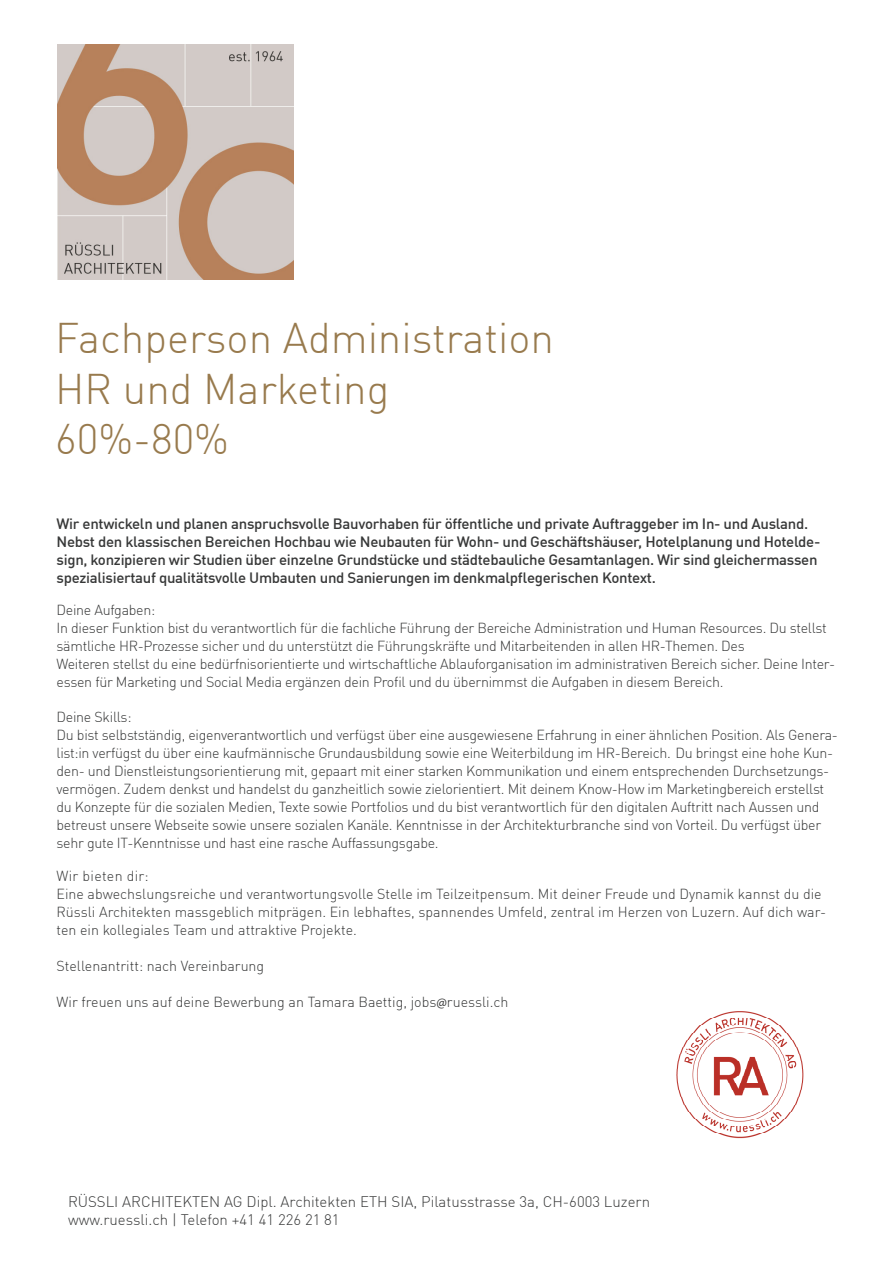
<style>
.page{position:relative;width:893px;height:1263px;background:#fff}
.page>*{position:absolute;margin:0;border:0;box-sizing:border-box;transform-origin:0 0}
.t1{font:300 42px "DIN Offc";color:#987a4d}
.Lauftext{font:300 15px "DIN Offc";color:#373838}
.Lauftext-2{font:500 14.7px/18px "DIN Offc";letter-spacing:-.02em;color:#373838}
.Lauftext-3{font:300 14.25px/18px "DIN Offc";letter-spacing:-.02em;color:#373838}
.Lauftext-4{font:300 14.25px/18px "DIN Offc";color:#373838}
.Lauftext-5{font:300 14.25px "DIN Offc";letter-spacing:.02em;color:#373838}
.s1{font-family:"Myriad Pro";font-weight:400}
</style>
<div class="page">
<img style="left:676px;top:1011px;width:128px;height:128px">
<img style="left:58px;top:44px;width:235px;height:236px">
<p class="t1" style="left:55px;top:312px;width:500px">Fachperson Administration</p>
<p class="t1" style="left:55px;top:363px;width:336px">HR und Marketing</p>
<p class="t1" style="left:55px;top:413px;width:175px">60%-80%</p>
<p class="Lauftext-2" style="left:57px;top:514px;width:765px">Wir entwickeln und planen anspruchsvolle Bauvorhaben für öffentliche und private Auftraggeber im In- und Ausland.<br>Nebst den klassischen Bereichen Hochbau wie Neubauten für Wohn- und Geschäftshäuser, Hotelplanung und Hotelde&shy;sign, konzipieren wir Studien über einzelne Grundstücke und städtebauliche Gesamtanlagen. Wir sind gleichermassen spezialisiertauf qualitätsvolle Umbauten und Sanierungen im denkmalpflegerischen Kontext.</p>
<p class="Lauftext-3" style="left:57px;top:600px;width:100px">Deine Aufgaben:</p>
<p class="Lauftext-3" style="left:57px;top:618px;width:780px">In dieser Funktion bist du verantwortlich für die fachliche Führung der Bereiche Administration und Human Resources. Du stellst sämtliche HR-Prozesse sicher und du unterstützt die Führungskräfte und Mitarbeitenden in allen HR-Themen. Des<br>Weiteren stellst du eine bedürfnisorientierte und wirtschaftliche Ablauforganisation im administrativen Bereich sicher. Deine Inter&shy;essen für Marketing und Social Media ergänzen dein Profil und du übernimmst die Aufgaben in diesem Bereich.</p>
<p class="Lauftext-3" style="left:57px;top:708px;width:783px">Deine Skills:<br>Du bist selbstständig, eigenverantwortlich und verfügst über eine ausgewiesene Erfahrung in einer ähnlichen Position. Als Genera&shy;list:in verfügst du über eine kaufmännische Grundausbildung sowie eine Weiterbildung im HR-Bereich. Du bringst eine hohe Kun&shy;den- und Dienstleistungsorientierung mit, gepaart mit einer starken Kommunikation und einem entsprechenden Durchsetzungs&shy;vermögen. Zudem denkst und handelst du ganzheitlich sowie zielorientiert. Mit deinem Know-How im Marketingbereich erstellst du Konzepte für die sozialen Medien, Texte sowie Portfolios und du bist verantwortlich für den digitalen Auftritt nach Aussen und betreust unsere Webseite sowie unsere sozialen Kanäle. Kenntnisse in der Architekturbranche sind von Vorteil. Du verfügst über sehr gute IT-Kenntnisse und hast eine rasche Auffassungsgabe.</p>
<p class="Lauftext-5" style="left:57px;top:867px;width:94px">Wir bieten dir:</p>
<p class="Lauftext-4" style="left:57px;top:885px;width:771px">Eine abwechslungsreiche und verantwortungsvolle Stelle im Teilzeitpensum. Mit deiner Freude und Dynamik kannst du die<br>Rüssli Architekten massgeblich mitprägen. Ein lebhaftes, spannendes Umfeld, zentral im Herzen von Luzern. Auf dich war&shy;ten ein kollegiales Team und attraktive Projekte.</p>
<p class="Lauftext-4" style="left:57px;top:957px;width:209px">Stellenantritt: nach Vereinbarung</p>
<p class="Lauftext-4" style="left:57px;top:993px;width:453px">Wir freuen uns auf deine Bewerbung an Tamara Baettig, jobs<span class="s1">@</span>ruessli.ch</p>
<p class="Lauftext" style="left:68px;top:1192px;width:584px">RÜSSLI ARCHITEKTEN AG Dipl. Architekten ETH SIA, Pilatusstrasse 3a, CH-6003 Luzern</p>
<p class="Lauftext" style="left:68px;top:1210px;width:273px">www.ruessli.ch | Telefon +41 41 226 21 81</p>
</div>
